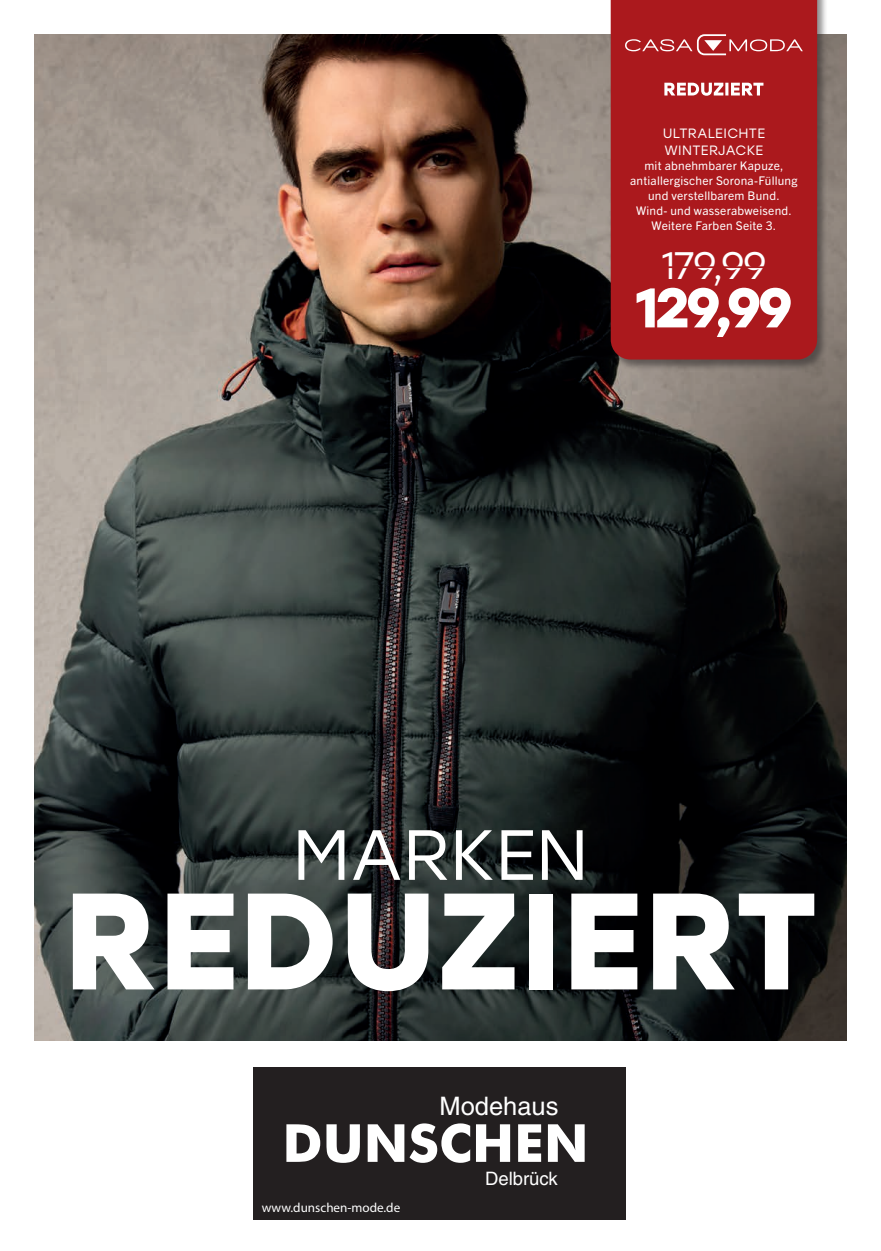
<style>
.page{position:relative;width:881px;height:1251px;background:#fff}
.page>*{position:absolute;margin:0;border:0;box-sizing:border-box;transform-origin:0 0}
.t1{font:700 136.8px "Stolzl";color:#fff}
.t2{font:70.8px "Stolzl";color:#fff}
.t3{font:700 55.65px "Stolzl";color:#fff}
.t4{font:700 52.5px "Futura BT";color:#fff}
.t5{font:38.25px "Stolzl";color:#fff}
.t6{font:25.5px "Helvetica";color:#fff}
.t7{font:18.45px "Helvetica";color:#fff}
.t8{font:13.5px/16.5px "Stolzl";letter-spacing:.02em;color:#fff}
.t9{font:13.2px "Myriad Pro";color:#fff}
.t10{font:12px/15px "Trade Gothic Next SR Pro";letter-spacing:.02em;color:#fff;text-align:center}
</style>
<div class="page">
<img style="left:34px;top:34px;width:812px;height:1006px">
<div style="left:609px;top:0;width:218px;height:371px;background:#231f20;opacity:.5"></div>
<div style="left:610px;top:0;width:206px;height:359px;background:#ab191d"></div>
<svg style="left:664px;top:83px;width:99px;height:13px"></svg>
<svg style="left:624px;top:34px;width:178px;height:21px"></svg>
<hr style="left:661px;top:266px;width:105px;height:2px;background:#ab191d">
<div style="left:253px;top:1067px;width:372px;height:152px;background:#231f20"></div>
<p class="t8" style="left:662px;top:124px;width:104px">ULTRALEICHTE<br>WINTERJACKE</p>
<p class="t10" style="left:630px;top:157px;width:169px">mit abnehmbarer Kapuze, antiallergischer Sorona-Füllung und verstellbarem Bund.<br>Wind- und wasserabweisend.<br>Weitere Farben Seite 3.</p>
<h3 class="t5" style="left:661px;top:238px;width:107px">179,99</h3>
<h3 class="t3" style="left:635px;top:267px;width:159px">129,99</h3>
<h2 class="t2" style="left:292px;top:805px;width:297px">MARKEN</h2>
<h1 class="t1" style="left:63px;top:842px;width:755px">REDUZIERT</h1>
<h3 class="t6" style="left:439px;top:1090px;width:120px">Modehaus</h3>
<h3 class="t4" style="left:282px;top:1110px;width:307px">DUNSCHEN</h3>
<p class="t9" style="left:262px;top:1198px;width:140px">www.dunschen-mode.de</p>
<h3 class="t7" style="left:485px;top:1167px;width:74px">Delbrück</h3>
</div>
